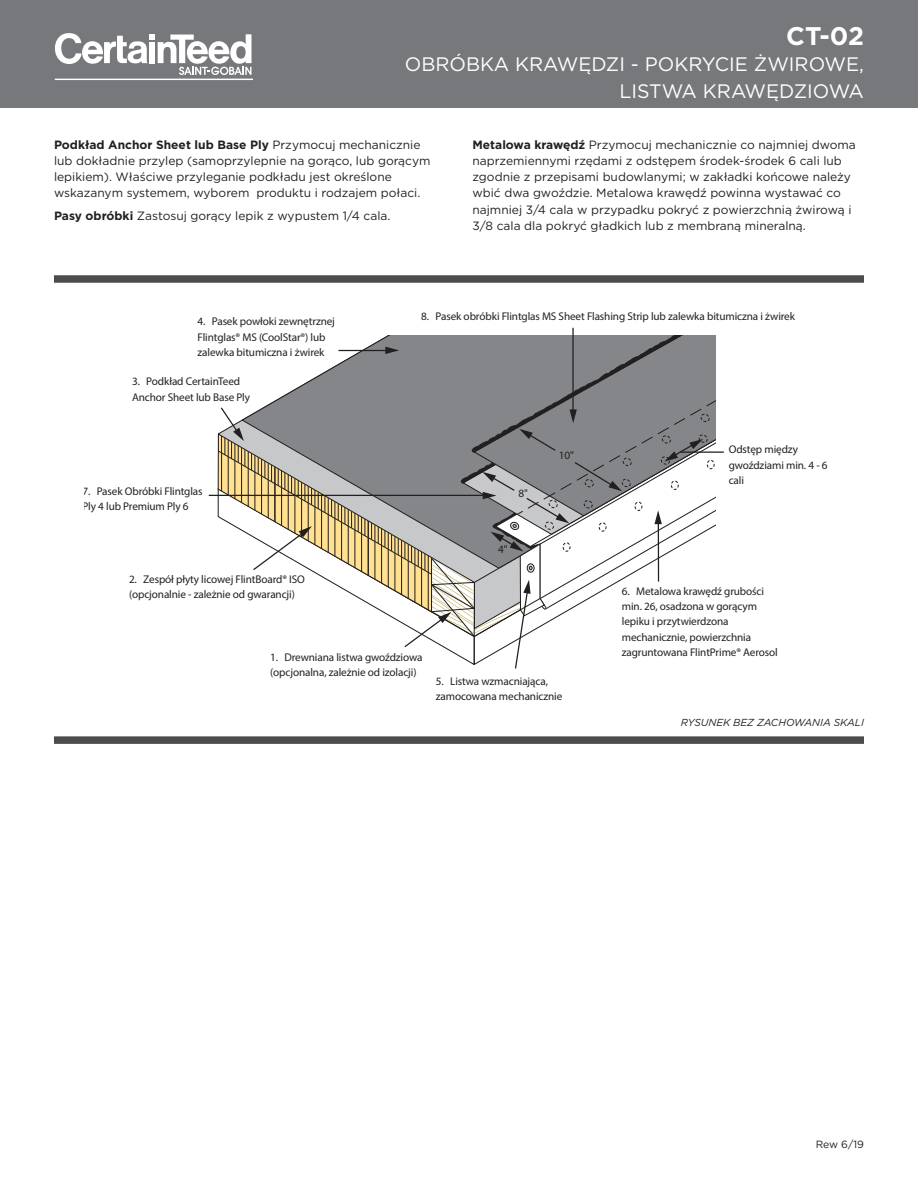
<style>
.page{position:relative;width:918px;height:1188px;background:#fff}
.page>*{position:absolute;margin:0;border:0;box-sizing:border-box;transform-origin:0 0}
.t1{font:700 25.5px "Gotham";color:#fff}
.t2{font:19.5px/26.2px "Gotham";color:#fff;text-align:right}
.t3{font:12px/16.2px "Gotham";color:#231f20}
.t4{font:condensed 11.25px/15.3px "Helvetica LT Std";letter-spacing:-.01em;color:#231f20}
.t5{font:10.5px "Gotham";color:#231f20}
.t6{font:italic 10.2px "Gotham";color:#231f20}
.s1{font-weight:700}
</style>
<div class="page">
<hr style="left:209px;top:495px;width:276px;height:1px;background:#231f20">
<svg style="left:217px;top:327px;width:507px;height:342px"></svg>
<div style="left:0;top:0;width:918px;height:108px;background:#76787b"></div>
<svg style="left:55px;top:33px;width:197px;height:42px"></svg>
<hr style="left:55px;top:79px;width:198px;height:1px;background:#fff">
<div style="left:54px;top:275px;width:810px;height:8px;background:#4b4c4d"></div>
<div style="left:54px;top:736px;width:810px;height:8px;background:#4b4c4d"></div>
<p class="t1" style="left:786px;top:19px;width:79px">CT-02</p>
<p class="t2" style="left:405px;top:51px;width:461px">OBRÓBKA KRAWĘDZI - POKRYCIE ŻWIROWE,<br>LISTWA KRAWĘDZIOWA</p>
<p class="t3" style="left:54px;top:136px;width:378px"><span class="s1">Podkład Anchor Sheet lub Base Ply</span> Przymocuj mechanicznie lub dokładnie przylep (samoprzylepnie na gorąco, lub gorącym lepikiem). Właściwe przyleganie podkładu jest określone wskazanym systemem, wyborem produktu i rodzajem połaci.</p>
<p class="t3" style="left:54px;top:208px;width:338px"><span class="s1">Pasy obróbki</span> Zastosuj gorący lepik z wypustem 1/4 cala.</p>
<p class="t3" style="left:472px;top:136px;width:385px"><span class="s1">Metalowa krawędź</span> Przymocuj mechanicznie co najmniej dwoma naprzemiennymi rzędami z odstępem środek-środek 6 cali lub zgodnie z przepisami budowlanymi; w zakładki końcowe należy wbić dwa gwoździe. Metalowa krawędź powinna wystawać co najmniej 3/4 cala w przypadku pokryć z powierzchnią żwirową i 3/8 cala dla pokryć gładkich lub z membraną mineralną.</p>
<p class="t4" style="left:198px;top:314px;width:139px">4. Pasek powłoki zewnętrznej<br>Flintglas® MS (CoolStar®) lub zalewka bitumiczna i żwirek</p>
<p class="t4" style="left:132px;top:374px;width:120px">3. Podkład CertainTeed<br>Anchor Sheet lub Base Ply</p>
<p class="t4" style="left:83px;top:484px;width:122px">7. Pasek Obróbki Flintglas<br>Ply 4 lub Premium Ply 6</p>
<p class="t4" style="left:421px;top:309px;width:375px">8. Pasek obróbki Flintglas MS Sheet Flashing Strip lub zalewka bitumiczna i żwirek</p>
<p class="t4" style="left:519px;top:486px;width:11px">8"</p>
<p class="t4" style="left:498px;top:542px;width:11px">4"</p>
<p class="t4" style="left:559px;top:448px;width:17px">10"</p>
<p class="t4" style="left:729px;top:442px;width:100px">Odstęp między gwoździami min. 4 - 6 cali</p>
<p class="t4" style="left:129px;top:571px;width:177px">2. Zespół płyty licowej FlintBoard® ISO (opcjonalnie - zależnie od gwarancji)</p>
<p class="t4" style="left:270px;top:649px;width:154px">1. Drewniana listwa gwoździowa (opcjonalna, zależnie od izolacji)</p>
<p class="t4" style="left:436px;top:673px;width:128px">5. Listwa wzmacniająca, zamocowana mechanicznie</p>
<p class="t4" style="left:622px;top:583px;width:157px">6. Metalowa krawędź grubości min. 26, osadzona w gorącym lepiku i przytwierdzona mechanicznie, powierzchnia zagruntowana FlintPrime® Aerosol</p>
<p class="t6" style="left:681px;top:716px;width:185px">RYSUNEK BEZ ZACHOWANIA SKALI</p>
<p class="t5" style="left:816px;top:1138px;width:50px">Rew 6/19</p>
</div>
